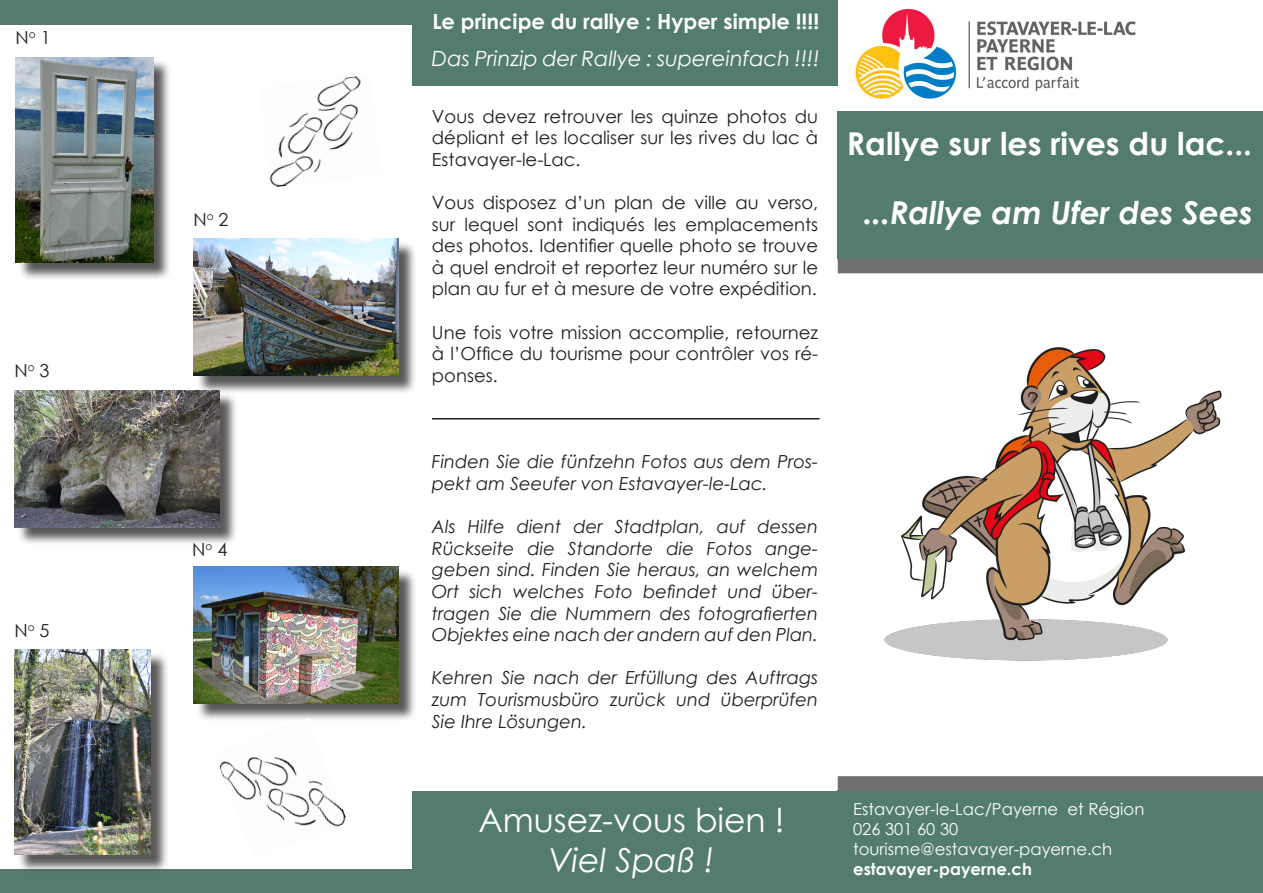
<style>
.page{position:relative;width:1263px;height:893px;background:#fff}
.page>*{position:absolute;margin:0;border:0;box-sizing:border-box;transform-origin:0 0}
.t1{font:33px "Century Gothic";color:#fff}
.t2{font:italic 33px "Century Gothic";color:#fff}
.t3{font:700 31.5px "Century Gothic";color:#fff}
.t4{font:italic 700 31.5px "Century Gothic";color:#fff}
.t5{font:italic 21px "Century Gothic";color:#fff}
.t6{font:700 21px "Century Gothic";color:#fff}
.t7{font:18px/21.6px "Century Gothic";color:#231f20;text-align:justify}
.t8{font:italic 18px/21.6px "Century Gothic";color:#231f20;text-align:justify}
.t9{font:16.5px "Century Gothic";color:#fff}
.t10{font:700 16.5px "Century Gothic";color:#fff}
</style>
<div class="page">
<div style="left:18px;top:60px;width:154px;height:221px;background:#231f20;opacity:.75"></div>
<img style="left:16px;top:57px;width:137px;height:205px">
<div style="left:196px;top:241px;width:221px;height:153px;background:#231f20;opacity:.75"></div>
<img style="left:193px;top:239px;width:206px;height:137px">
<div style="left:196px;top:569px;width:221px;height:153px;background:#231f20;opacity:.75"></div>
<img style="left:193px;top:566px;width:206px;height:137px">
<div style="left:0;top:0;width:412px;height:25px;background:#537c6f"></div>
<div style="left:0;top:869px;width:415px;height:24px;background:#537c6f"></div>
<div style="left:838px;top:111px;width:425px;height:147px;background:#537c6f"></div>
<img style="left:884px;top:347px;width:338px;height:314px">
<div style="left:838px;top:258px;width:425px;height:15px;background:#6f7072"></div>
<div style="left:412px;top:791px;width:426px;height:102px;background:#537c6f"></div>
<div style="left:412px;top:0;width:426px;height:85px;background:#537c6f"></div>
<hr style="left:432px;top:418px;width:388px;height:1px;background:#231f20">
<img style="left:269px;top:76px;width:92px;height:111px">
<img style="left:214px;top:717px;width:134px;height:110px">
<img style="left:855px;top:8px;width:281px;height:91px">
<div style="left:838px;top:791px;width:425px;height:102px;background:#537c6f"></div>
<div style="left:838px;top:776px;width:425px;height:15px;background:#6f7072"></div>
<div style="left:17px;top:393px;width:221px;height:153px;background:#231f20;opacity:.75"></div>
<img style="left:14px;top:390px;width:206px;height:137px">
<div style="left:17px;top:652px;width:153px;height:221px;background:#231f20;opacity:.75"></div>
<img style="left:14px;top:650px;width:137px;height:204px">
<p class="t7" style="left:16px;top:27px;width:37px">N<sup>o</sup> 1</p>
<p class="t7" style="left:14px;top:360px;width:37px">N<sup>o</sup> 3</p>
<p class="t7" style="left:14px;top:619px;width:37px">N<sup>o</sup> 5</p>
<p class="t7" style="left:193px;top:208px;width:37px">N<sup>o</sup> 2</p>
<p class="t7" style="left:192px;top:538px;width:37px">N<sup>o</sup> 4</p>
<p class="t6" style="left:432px;top:5px;width:388px">Le principe du rallye : Hyper simple !!!!</p>
<p class="t5" style="left:432px;top:44px;width:389px">Das Prinzip der Rallye : supereinfach !!!!</p>
<p class="t7" style="left:432px;top:105px;width:388px">Vous devez retrouver les quinze photos du dépliant et les localiser sur les rives du lac à Estavayer-le-Lac.</p>
<p class="t7" style="left:432px;top:191px;width:388px">Vous disposez d’un plan de ville au verso, sur lequel sont indiqués les emplacements des photos. Identifier quelle photo se trouve à quel endroit et reportez leur numéro sur le plan au fur et à mesure de votre expédition.</p>
<p class="t7" style="left:432px;top:321px;width:388px">Une fois votre mission accomplie, retournez à l’Office du tourisme pour contrôler vos ré&shy;ponses.</p>
<p class="t8" style="left:432px;top:451px;width:388px">Finden Sie die fünfzehn Fotos aus dem Pros&shy;pekt am Seeufer von Estavayer-le-Lac.</p>
<p class="t8" style="left:432px;top:515px;width:388px">Als Hilfe dient der Stadtplan, auf dessen Rückseite die Standorte die Fotos ange&shy;geben sind. Finden Sie heraus, an welchem Ort sich welches Foto befindet und über&shy;tragen Sie die Nummern des fotografierten Objektes eine nach der andern auf den Plan.</p>
<p class="t8" style="left:432px;top:667px;width:388px">Kehren Sie nach der Erfüllung des Auftrags zum Tourismusbüro zurück und überprüfen Sie Ihre Lösungen.</p>
<p class="t1" style="left:478px;top:797px;width:308px">Amusez-vous bien !</p>
<p class="t2" style="left:549px;top:837px;width:167px">Viel Spaß !</p>
<p class="t3" style="left:847px;top:120px;width:407px">Rallye sur les rives du lac...</p>
<p class="t4" style="left:864px;top:189px;width:391px">...Rallye am Ufer des Sees</p>
<p class="t9" style="left:853px;top:798px;width:293px">Estavayer-le-Lac/Payerne et Région</p>
<p class="t9" style="left:853px;top:818px;width:107px">026 301 60 30</p>
<p class="t9" style="left:853px;top:837px;width:261px">tourisme@estavayer-payerne.ch</p>
<p class="t10" style="left:853px;top:856px;width:180px">estavayer-payerne.ch</p>
</div>
